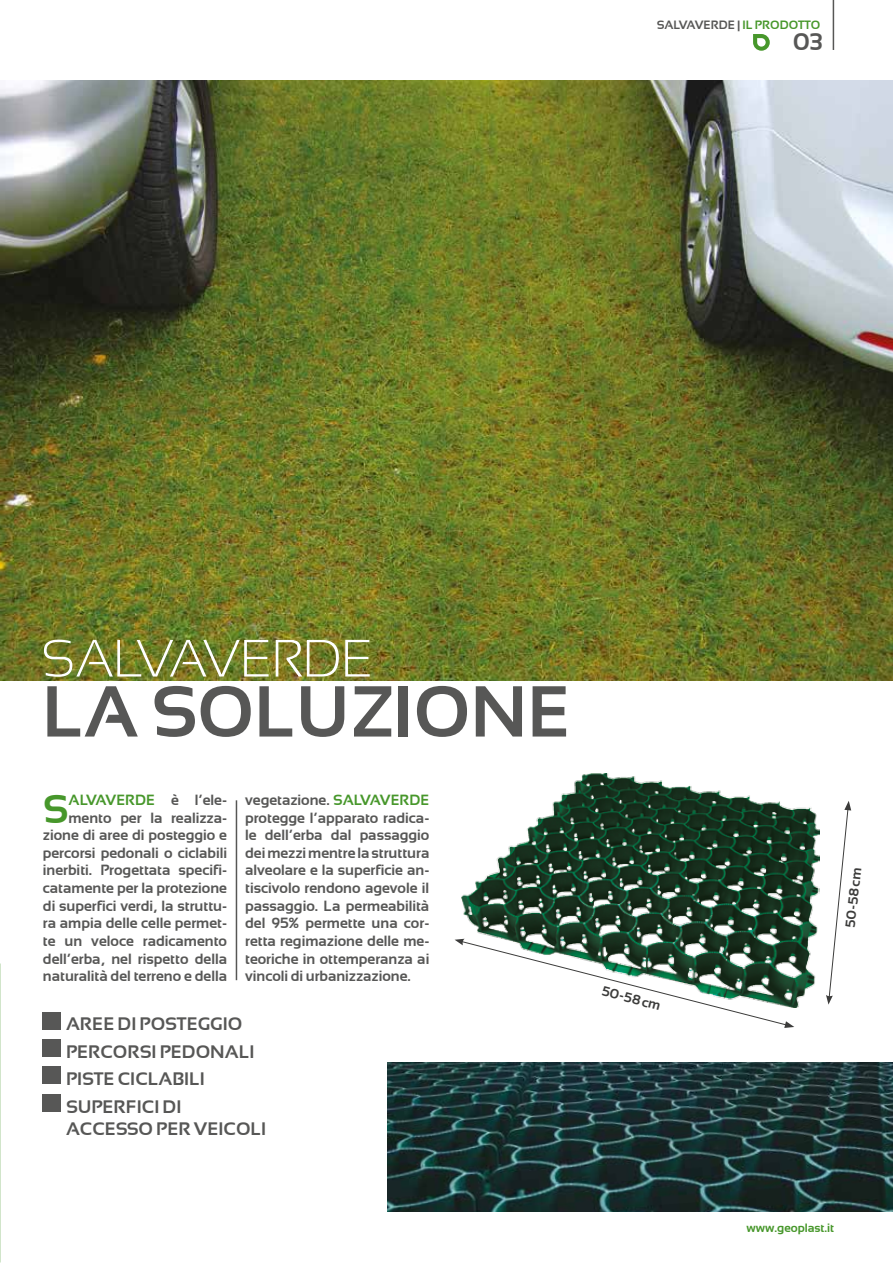
<style>
.page{position:relative;width:893px;height:1263px;background:#fff}
.page>*{position:absolute;margin:0;border:0;box-sizing:border-box;transform-origin:0 0}
.t1{font:700 72px "Sansation";color:#575756}
.t2{font:300 52.5px "Sansation";color:#fff}
.t3{font:700 39.9px "Sansation";color:#47972b}
.t4{font:700 24px "Sansation";color:#575756}
.t5{font:700 18px/27.6px "Sansation";color:#575756}
.t6{font:700 14.7px/17.7px "Sansation";color:#575756;text-align:right}
.t7{font:700 13.5px "Sansation";color:#3c3c3b}
.t8{font:700 12px "Sansation";color:#575756}
.t9{font:700 12px "Sansation";color:#47972b}
.s1{color:#47972b}
</style>
<div class="page">
<img style="left:387px;top:1062px;width:506px;height:149px">
<img style="left:0;top:81px;width:893px;height:599px">
<img style="left:461px;top:773px;width:359px;height:235px">
<svg style="left:826px;top:801px;width:25px;height:203px"></svg>
<svg style="left:455px;top:939px;width:339px;height:89px"></svg>
<hr style="left:236px;top:800px;width:1px;height:180px;background:#575756">
<div style="left:42px;top:1012px;width:19px;height:17px;background:#575756"></div>
<div style="left:42px;top:1066px;width:19px;height:17px;background:#575756"></div>
<div style="left:42px;top:1040px;width:19px;height:17px;background:#575756"></div>
<div style="left:42px;top:1094px;width:19px;height:17px;background:#575756"></div>
<hr style="left:833px;top:0;width:1px;height:50px;background:#575756">
<svg style="left:753px;top:34px;width:17px;height:17px"></svg>
<p class="t8" style="left:657px;top:18px;width:165px">SALVAVERDE | <span class="s1">IL PRODOTTO</span></p>
<h3 class="t4" style="left:793px;top:28px;width:31px">03</h3>
<h2 class="t2" style="left:42px;top:629px;width:332px">SALVAVERDE</h2>
<h1 class="t1" style="left:42px;top:670px;width:530px">LA SOLUZIONE</h1>
<p class="t6" style="left:43px;top:791px;width:186px"><span class="s1">ALVAVERDE</span> è l’ele&shy;mento per la realizza&shy;zione di aree di posteggio e percorsi pedonali o ciclabili inerbiti. Progettata specifi&shy;catamente per la protezione di superfici verdi, la struttu&shy;ra ampia delle celle permet&shy;te un veloce radicamento dell’erba, nel rispetto della naturalità del terreno e della</p>
<p class="t6" style="left:245px;top:791px;width:186px;text-align:left">vegetazione. <span class="s1">SALVAVERDE </span>protegge l’apparato radica&shy;le dell’erba dal passaggio dei mezzi mentre la struttura alveolare e la superficie an&shy;tiscivolo rendono agevole il passaggio. La permeabilità del 95% permette una cor&shy;retta regimazione delle me&shy;teoriche in ottemperanza ai vincoli di urbanizzazione.</p>
<h3 class="t3" style="left:43px;top:786px;width:27px">S</h3>
<p class="t5" style="left:66px;top:1010px;width:190px">AREE DI POSTEGGIO<br>PERCORSI PEDONALI<br>PISTE CICLABILI<br>SUPERFICI DI</p>
<p class="t5" style="left:66px;top:1114px;width:202px">ACCESSO PER VEICOLI</p>
<p class="t7" style="left:604px;top:983px;width:62px;rotate:15deg">50-58 cm</p>
<p class="t7" style="left:843px;top:927px;width:62px;rotate:-84deg">50-58 cm</p>
<p class="t9" style="left:746px;top:1221px;width:89px">www.geoplast.it</p>
</div>
